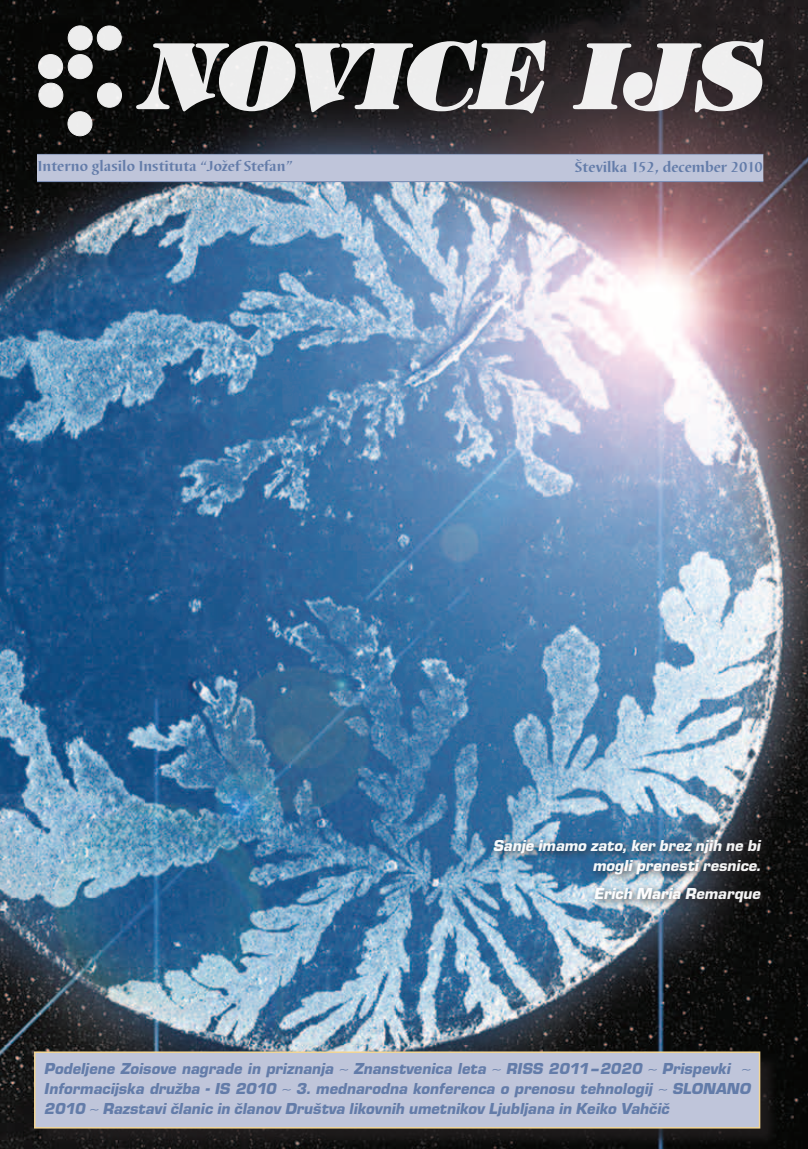
<style>
.page{position:relative;width:808px;height:1149px;background:#fff}
.page>*{position:absolute;margin:0;border:0;box-sizing:border-box;transform-origin:0 0}
.t1{font:italic 16.5px/19.8px "Eurostile TEE Blac";color:#637ca9;text-align:justify}
.t2{font:italic 16.5px/19.8px "Eurostile TEE Blac";color:#fff;text-align:right}
.t3{font:700 15px "Barbedor TEE";color:#637ca9}
</style>
<div class="page">
<img style="left:0;top:0;width:808px;height:1148px">
<hr style="left:37px;top:179px;width:726px;height:3px;background:#637ca9">
<svg style="left:136px;top:38px;width:628px;height:76px"></svg>
<div style="left:68px;top:26px;width:24px;height:24px;background:#ededed;border-radius:50%"></div>
<div style="left:68px;top:25px;width:25px;height:25px;border:1px solid #fff;border-radius:50%"></div>
<div style="left:97px;top:26px;width:24px;height:24px;background:#ededed;border-radius:50%"></div>
<div style="left:97px;top:26px;width:25px;height:24px;border:1px solid #fff;border-radius:50%"></div>
<div style="left:68px;top:55px;width:24px;height:24px;background:#ededed;border-radius:50%"></div>
<div style="left:68px;top:54px;width:25px;height:25px;border:1px solid #fff;border-radius:50%"></div>
<div style="left:39px;top:55px;width:24px;height:24px;background:#ededed;border-radius:50%"></div>
<div style="left:38px;top:54px;width:25px;height:25px;border:1px solid #fff;border-radius:50%"></div>
<div style="left:39px;top:83px;width:24px;height:24px;background:#ededed;border-radius:50%"></div>
<div style="left:38px;top:83px;width:25px;height:25px;border:1px solid #fff;border-radius:50%"></div>
<div style="left:98px;top:83px;width:24px;height:24px;background:#ededed;border-radius:50%"></div>
<div style="left:97px;top:83px;width:25px;height:25px;border:1px solid #fff;border-radius:50%"></div>
<div style="left:68px;top:112px;width:24px;height:24px;background:#ededed;border-radius:50%"></div>
<div style="left:68px;top:111px;width:24px;height:25px;border:1px solid #fff;border-radius:50%"></div>
<div style="left:37px;top:154px;width:726px;height:27px;background:#bfc5da;border:2px solid #bfc5da"></div>
<div style="left:36px;top:1053px;width:743px;height:93px;background:#231f20;opacity:.75"></div>
<div style="left:35px;top:1051px;width:725px;height:76px;background:#bfc5da"></div>
<div style="left:34px;top:1051px;width:726px;height:77px;border:2px solid #f3d694"></div>
<div style="left:489px;top:833px;width:283px;height:79px;background:#231f20;opacity:.79"></div>
<p class="t3" style="left:38px;top:158px;width:256px">Interno glasilo Instituta “Jožef Stefan”</p>
<p class="t3" style="left:575px;top:158px;width:189px">Številka 152, december 2010</p>
<p class="t2" style="left:493px;top:835px;width:272px">Sanje imamo zato,ker brez njih ne bi mogliprenestiresnice.</p>
<p class="t2" style="left:594px;top:883px;width:171px">Erich Maria Remarque</p>
<p class="t1" style="left:44px;top:1058px;width:712px">Podeljene Zoisove nagrade in priznanja ∼ Znanstvenica leta ∼ RISS 2011–2020 ∼ Prispevki ∼ Informacijska družba - IS 2010 ∼ 3. mednarodna konferenca o prenosu tehnologij ∼ SLONANO 2010 ∼ Razstavičlanic in članov Društva likovnih umetnikov Ljubljana in Keiko Vahčič</p>
</div>
